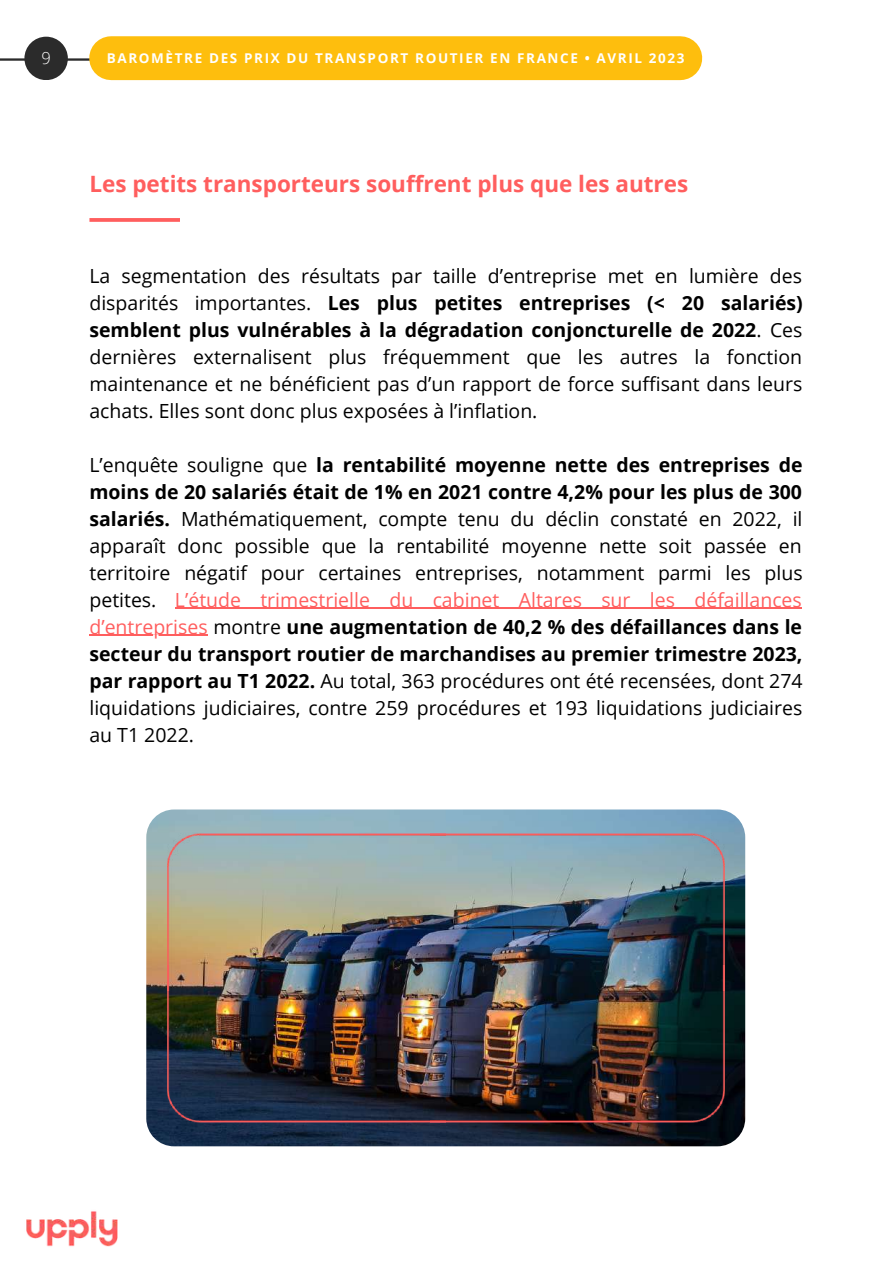
<style>
.page{position:relative;width:893px;height:1264px;background:#fff}
.page>*{position:absolute;margin:0;border:0;box-sizing:border-box;transform-origin:0 0}
.t1{font:700 22.5px "Open Sans";color:#ff5e5e}
.t2{font:19.5px/27px "Open Sans";color:#000;text-align:justify}
.t3{font:300 16.5px "Open Sans";color:#fff}
.t4{font:700 13.5px "Open Sans";letter-spacing:.12em;color:#fff}
.s1{font-weight:700}
.s2{color:#ff5e5e}
</style>
<div class="page">
<img style="left:26px;top:1211px;width:92px;height:36px">
<hr style="left:175px;top:608px;width:626px;height:1px;background:#ff5e5e">
<hr style="left:89px;top:635px;width:119px;height:1px;background:#ff5e5e">
<svg style="left:89px;top:218px;width:91px;height:4px"></svg>
<svg style="left:0;top:58px;width:111px;height:3px"></svg>
<div style="left:24px;top:37px;width:44px;height:43px;background:#2b2b2b;border-radius:50%"></div>
<div style="left:111px;top:36px;width:569px;height:44px;background:#febe0d"></div>
<img style="left:146px;top:809px;width:599px;height:337px;border-radius:28px">
<img style="left:167px;top:990px;width:264px;height:132px">
<img style="left:431px;top:990px;width:293px;height:132px">
<img style="left:167px;top:833px;width:264px;height:157px">
<img style="left:431px;top:833px;width:293px;height:157px">
<p class="t3" style="left:41px;top:46px;width:11px">9</p>
<p class="t4" style="left:107px;top:48px;width:579px">BAROMÈTRE DES PRIX DU TRANSPORT ROUTIER EN FRANCE • AVRIL 2023</p>
<p class="t1" style="left:89px;top:168px;width:600px">Les petits transporteurs souffrent plus que les autres</p>
<p class="t2" style="left:89px;top:262px;width:714px">La segmentation des résultats par taille d’entreprise met en lumière des disparités importantes. <span class="s1">Les plus petites entreprises (&lt; 20 salariés) semblent plus vulnérables à la dégradation conjoncturelle de 2022</span>. Ces dernières externalisent plus fréquemment que les autres la fonction maintenance et ne bénéficient pas d’un rapport de force suffisant dans leurs achats. Elles sont donc plus exposées à l’inflation.</p>
<p class="t2" style="left:89px;top:450px;width:714px">L’enquête souligne que <span class="s1">la rentabilité moyenne nette des entreprises de moins de 20 salariés était de 1% en 2021 contre 4,2% pour les plus de 300 salariés.</span> Mathématiquement, compte tenu du déclin constaté en 2022, il apparaît donc possible que la rentabilité moyenne nette soit passée en territoire négatif pour certaines entreprises, notamment parmi les plus petites. <span class="s2">L’étude trimestrielle du cabinet Altares sur les défaillances d’entreprises</span> montre <span class="s1">une augmentation de 40,2 % des défaillances dans le secteur du transport routier de marchandises au premier trimestre 2023, par rapport au T1 2022.</span> Au total, 363 procédures ont été recensées, dont 274 liquidations judiciaires, contre 259 procédures et 193 liquidations judiciaires au T1 2022.</p>
</div>
